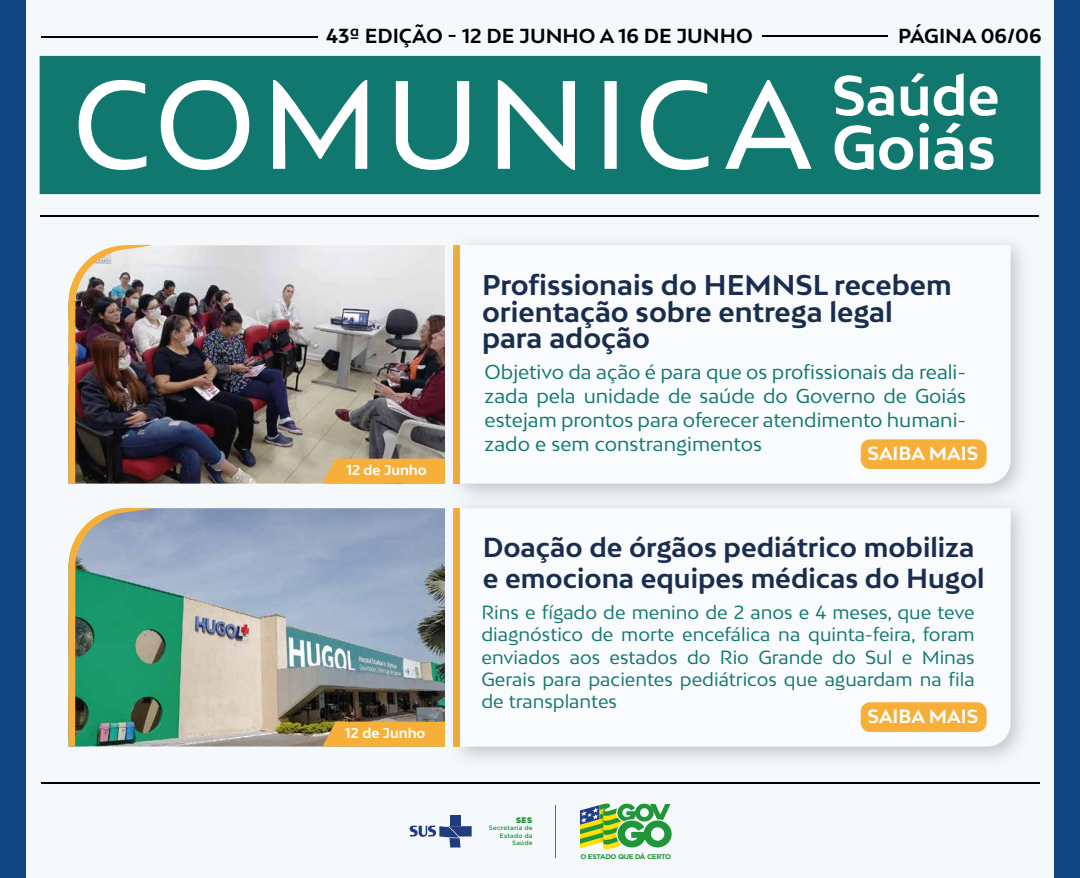
<style>
.page{position:relative;width:1080px;height:878px;background:#fff}
.page>*{position:absolute;margin:0;border:0;box-sizing:border-box;transform-origin:0 0}
.t1{font:700 58.8px "Bw Mitga";color:#fff}
.t2{font:700 53.5px "Bw Mitga";color:#fff}
.t3{font:700 27px/26.8px "Bw Mitga";color:#192e4e}
.t4{font:700 26px/30.8px "Bw Mitga";color:#192e4e}
.t5{font:700 19.2px "Bw Mitga";color:#000}
.t6{font:19px/24.1px "Bw Mitga";color:#117870;text-align:justify}
.t7{font:700 18.1px "Bw Mitga";color:#fff}
.t8{font:18px/22.1px "Bw Mitga";color:#117870;text-align:justify}
.t9{font:700 13.4px "Bw Mitga";color:#fff}
.t10{font:7.7px "Heavitas";color:#209638}
.t11{font:700 6.8px "Gotham";letter-spacing:-.045em;color:#209638;scale:1.05 1}
.t12{font:500 6.3px/7.6px "Gotham";letter-spacing:.025em;color:#209638;text-align:right}
</style>
<div class="page">
<div style="left:10px;top:0;width:1059px;height:877px;background:#f6f9fc"></div>
<div style="left:0;top:0;width:25px;height:877px;background:#0f4582"></div>
<div style="left:1055px;top:0;width:25px;height:877px;background:#0f4582"></div>
<div style="left:40px;top:56px;width:1000px;height:138px;background:#117870"></div>
<hr style="left:41px;top:36px;width:277px;height:2px;background:#000">
<hr style="left:762px;top:36px;width:126px;height:1px;background:#000">
<hr style="left:40px;top:215px;width:999px;height:2px;background:#000">
<svg style="left:78px;top:80px;width:69px;height:90px"></svg>
<svg style="left:160px;top:80px;width:90px;height:90px"></svg>
<svg style="left:273px;top:79px;width:95px;height:90px"></svg>
<svg style="left:395px;top:81px;width:75px;height:89px"></svg>
<svg style="left:497px;top:79px;width:78px;height:91px"></svg>
<div style="left:605px;top:81px;width:12px;height:88px;background:#fff;border:2px solid #fff"></div>
<svg style="left:640px;top:80px;width:69px;height:90px"></svg>
<svg style="left:725px;top:80px;width:87px;height:89px"></svg>
<hr style="left:41px;top:782px;width:999px;height:2px;background:#000">
<img style="left:442px;top:242px;width:580px;height:248px">
<svg style="left:460px;top:245px;width:551px;height:238px"></svg>
<img style="left:155px;top:245px;width:290px;height:238px">
<img style="left:69px;top:244px;width:86px;height:239px">
<div style="left:861px;top:439px;width:126px;height:30px;background:#f6b03a;border-radius:9px"></div>
<svg style="left:322px;top:458px;width:123px;height:25px;background:#f0af42"></svg>
<img style="left:442px;top:490px;width:580px;height:269px">
<svg style="left:460px;top:508px;width:551px;height:238px"></svg>
<img style="left:155px;top:508px;width:290px;height:238px">
<img style="left:69px;top:507px;width:86px;height:239px">
<div style="left:861px;top:702px;width:126px;height:29px;background:#f6b03a;border-radius:9px"></div>
<svg style="left:322px;top:721px;width:123px;height:25px;background:#ecab3b"></svg>
<div style="left:450px;top:814px;width:11px;height:11px;background:#1f3c7d"></div>
<svg style="left:410px;top:825px;width:62px;height:22px"></svg>
<hr style="left:555px;top:804px;width:1px;height:53px;background:#209638">
<svg style="left:580px;top:803px;width:92px;height:47px"></svg>
<p class="t5" style="left:326px;top:23px;width:428px">43ª EDIÇÃO - 12 DE JUNHO A 16 DE JUNHO</p>
<p class="t5" style="left:898px;top:23px;width:145px">PÁGINA 06/06</p>
<h2 class="t2" style="left:832px;top:60px;width:169px">Saúde</h2>
<h1 class="t1" style="left:832px;top:108px;width:166px">Goiás</h1>
<p class="t9" style="left:346px;top:461px;width:82px">12 de Junho</p>
<p class="t9" style="left:345px;top:723px;width:82px">12 de Junho</p>
<h3 class="t3" style="left:482px;top:270px;width:471px">Profissionais do HEMNSL recebem orientação sobre entrega legal para adoção</h3>
<p class="t6" style="left:485px;top:359px;width:483px">Objetivo da ação é para que os profissionais da reali&shy;zada pela unidade de saúde do Governo de Goiás estejam prontos para oferecer atendimento humani&shy;zado e sem constrangimentos</p>
<p class="t7" style="left:868px;top:441px;width:112px">SAIBA MAIS</p>
<h3 class="t4" style="left:483px;top:531px;width:503px">Doação de órgãos pediátrico mobiliza e emociona equipes médicas do Hugol</h3>
<p class="t8" style="left:481px;top:601px;width:495px">Rins e fígado de menino de 2 anos e 4 meses, que teve diagnóstico de morte encefálica na quinta-feira, foram enviados aos estados do Rio Grande do Sul e Minas Gerais para pacientes pediátricos que aguardam na fila de transplantes</p>
<p class="t7" style="left:868px;top:704px;width:112px">SAIBA MAIS</p>
<p class="t10" style="left:516px;top:815px;width:18px">SES</p>
<p class="t12" style="left:489px;top:824px;width:45px">Secretaria de<br>Estado da<br>Saúde</p>
<p class="t11" style="left:580px;top:852px;width:88px">O ESTADO QUE DÁ CERTO</p>
</div>
